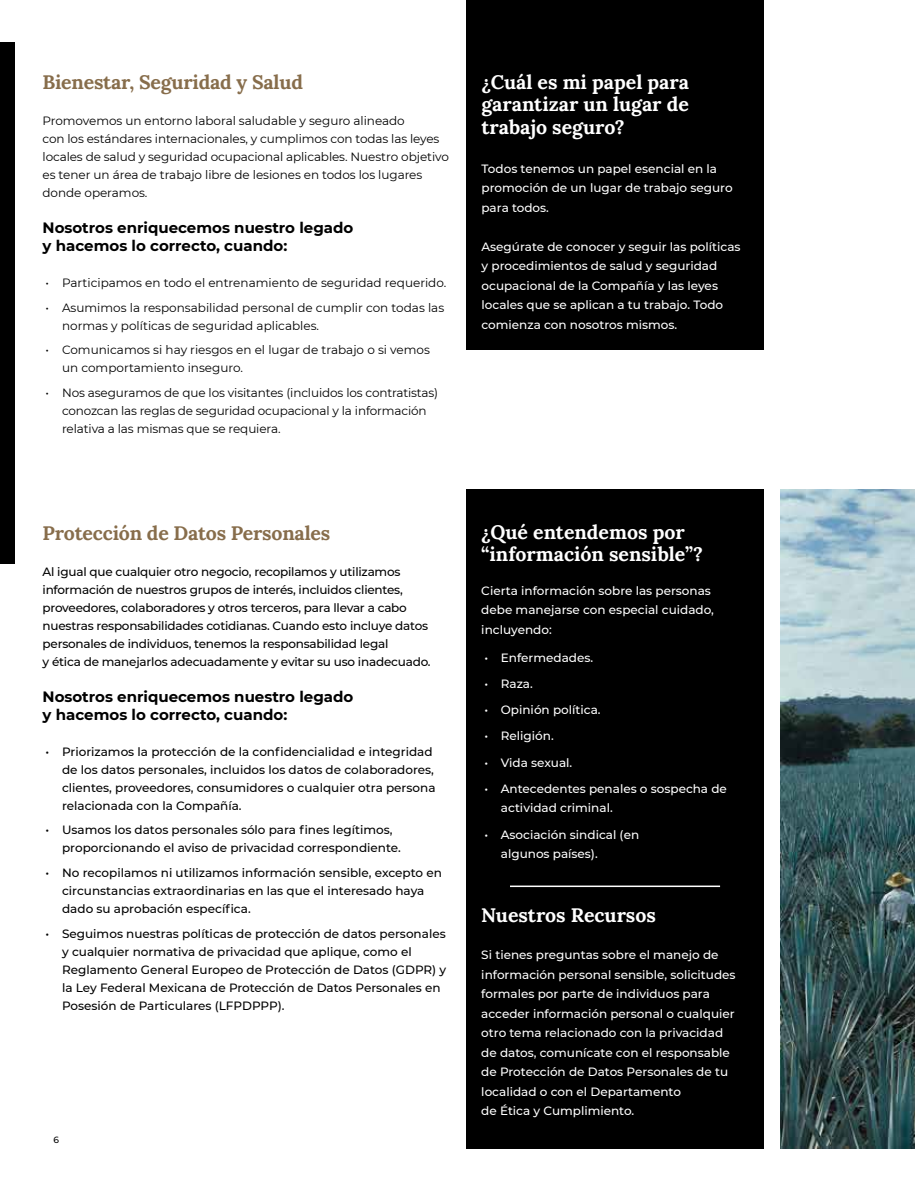
<style>
.page{position:relative;width:915px;height:1191px;background:#fff}
.page>*{position:absolute;margin:0;border:0;box-sizing:border-box;transform-origin:0 0}
.t1{font:19.5px/22.5px "Lora";color:#fff;text-align:justify}
.t2{font:19.5px "Lora";letter-spacing:-.01em;color:#876d4b}
.t3{font:700 15px/18px "Montserrat";color:#000}
.t4{font:500 12px/19.5px "Montserrat";color:#fff}
.t5{font:500 12px/18px "Montserrat";color:#000}
.t6{font:12px/18px "Montserrat";letter-spacing:-.005em;color:#000}
.t7{font:500 12px/18px "Montserrat";letter-spacing:-.02em;color:#000}
.t8{font:500 9px "Montserrat";color:#000}
</style>
<div class="page">
<div style="left:466px;top:489px;width:297px;height:659px;background:#000"></div>
<div style="left:0;top:43px;width:15px;height:521px;background:#000"></div>
<div style="left:466px;top:0;width:297px;height:350px;background:#000"></div>
<hr style="left:510px;top:885px;width:209px;height:2px;background:#fff">
<img style="left:780px;top:489px;width:134px;height:659px">
<h1 class="t2" style="left:43px;top:67px;width:262px">Bienestar, Seguridad y Salud</h1>
<p class="t6" style="left:43px;top:111px;width:408px">Promovemos un entorno laboral saludable y seguro alineado<br>con los estándares internacionales, y cumplimos con todas las leyes locales de salud y seguridad ocupacional aplicables. Nuestro objetivo es tener un área de trabajo libre de lesiones en todos los lugares donde operamos.</p>
<p class="t3" style="left:43px;top:218px;width:312px">Nosotros enriquecemos nuestro legado y hacemos lo correcto, cuando:</p>
<p class="t6" style="left:46px;top:273px;width:402px">• Participamos en todo el entrenamiento de seguridad requerido.</p>
<p class="t6" style="left:62px;top:298px;width:383px;text-indent:-16px">• Asumimos la responsabilidad personal de cumplir con todas las normas y políticas de seguridad aplicables.</p>
<p class="t6" style="left:62px;top:341px;width:369px;text-indent:-16px">• Comunicamos si hay riesgos en el lugar de trabajo o si vemos un comportamiento inseguro.</p>
<p class="t6" style="left:62px;top:383px;width:377px;text-indent:-16px">• Nos aseguramos de que los visitantes (incluidos los contratistas) conozcan las reglas de seguridad ocupacional y la información relativa a las mismas que se requiera.</p>
<h1 class="t1" style="left:481px;top:69px;width:209px">¿Cuál es mi papel para garantizar un lugar de trabajo seguro?</h1>
<p class="t4" style="left:481px;top:158px;width:252px">Todos tenemos un papel esencial en la promoción de un lugar de trabajo seguro para todos.</p>
<p class="t4" style="left:481px;top:236px;width:260px">Asegúrate de conocer y seguir las políticas y procedimientos de salud y seguridad ocupacional de la Compañía y las leyes locales que se aplican a tu trabajo. Todo comienza con nosotros mismos.</p>
<h1 class="t2" style="left:43px;top:518px;width:289px">Protección de Datos Personales</h1>
<p class="t7" style="left:43px;top:562px;width:389px">Al igual que cualquier otro negocio, recopilamos y utilizamos información de nuestros grupos de interés, incluidos clientes, proveedores, colaboradores y otros terceros, para llevar a cabo nuestras responsabilidades cotidianas. Cuando esto incluye datos personales de individuos, tenemos la responsabilidad legal<br>y ética de manejarlos adecuadamente y evitar su uso inadecuado.</p>
<p class="t3" style="left:43px;top:686px;width:312px">Nosotros enriquecemos nuestro legado y hacemos lo correcto, cuando:</p>
<p class="t5" style="left:62px;top:742px;width:375px;text-indent:-16px">• Priorizamos la protección de la confidencialidad e integridad de los datos personales, incluidos los datos de colaboradores, clientes, proveedores, consumidores o cualquier otra persona relacionada con la Compañía.</p>
<p class="t5" style="left:62px;top:820px;width:340px;text-indent:-16px">• Usamos los datos personales sólo para fines legítimos, proporcionando el aviso de privacidad correspondiente.</p>
<p class="t5" style="left:62px;top:863px;width:381px;text-indent:-16px">• No recopilamos ni utilizamos información sensible, excepto en circunstancias extraordinarias en las que el interesado haya dado su aprobación específica.</p>
<p class="t5" style="left:62px;top:924px;width:385px;text-indent:-16px">• Seguimos nuestras políticas de protección de datos personales y cualquier normativa de privacidad que aplique, como el Reglamento General Europeo de Protección de Datos (GDPR) y la Ley Federal Mexicana de Protección de Datos Personales en Posesión de Particulares (LFPDPPP).</p>
<p class="t8" style="left:54px;top:1133px;width:7px">6</p>
<h1 class="t1" style="left:481px;top:519px;width:223px">¿Qué entendemos por “información sensible”?</h1>
<p class="t4" style="left:481px;top:580px;width:234px">Cierta información sobre las personas debe manejarse con especial cuidado, incluyendo:</p>
<p class="t4" style="left:484px;top:647px;width:110px">• Enfermedades.</p>
<p class="t4" style="left:484px;top:673px;width:50px">• Raza.</p>
<p class="t4" style="left:484px;top:699px;width:118px">• Opinión política.</p>
<p class="t4" style="left:484px;top:726px;width:71px">• Religión.</p>
<p class="t4" style="left:484px;top:752px;width:89px">• Vida sexual.</p>
<p class="t4" style="left:500px;top:778px;width:227px;text-indent:-16px">• Antecedentes penales o sospecha de actividad criminal.</p>
<p class="t4" style="left:500px;top:824px;width:140px;text-indent:-16px">• Asociación sindical (en algunos países).</p>
<h1 class="t1" style="left:481px;top:902px;width:176px">Nuestros Recursos</h1>
<p class="t4" style="left:481px;top:944px;width:256px">Si tienes preguntas sobre el manejo de información personal sensible, solicitudes formales por parte de individuos para acceder información personal o cualquier otro tema relacionado con la privacidad de datos, comunícate con el responsable de Protección de Datos Personales de tu localidad o con el Departamento<br>de Ética y Cumplimiento.</p>
</div>
